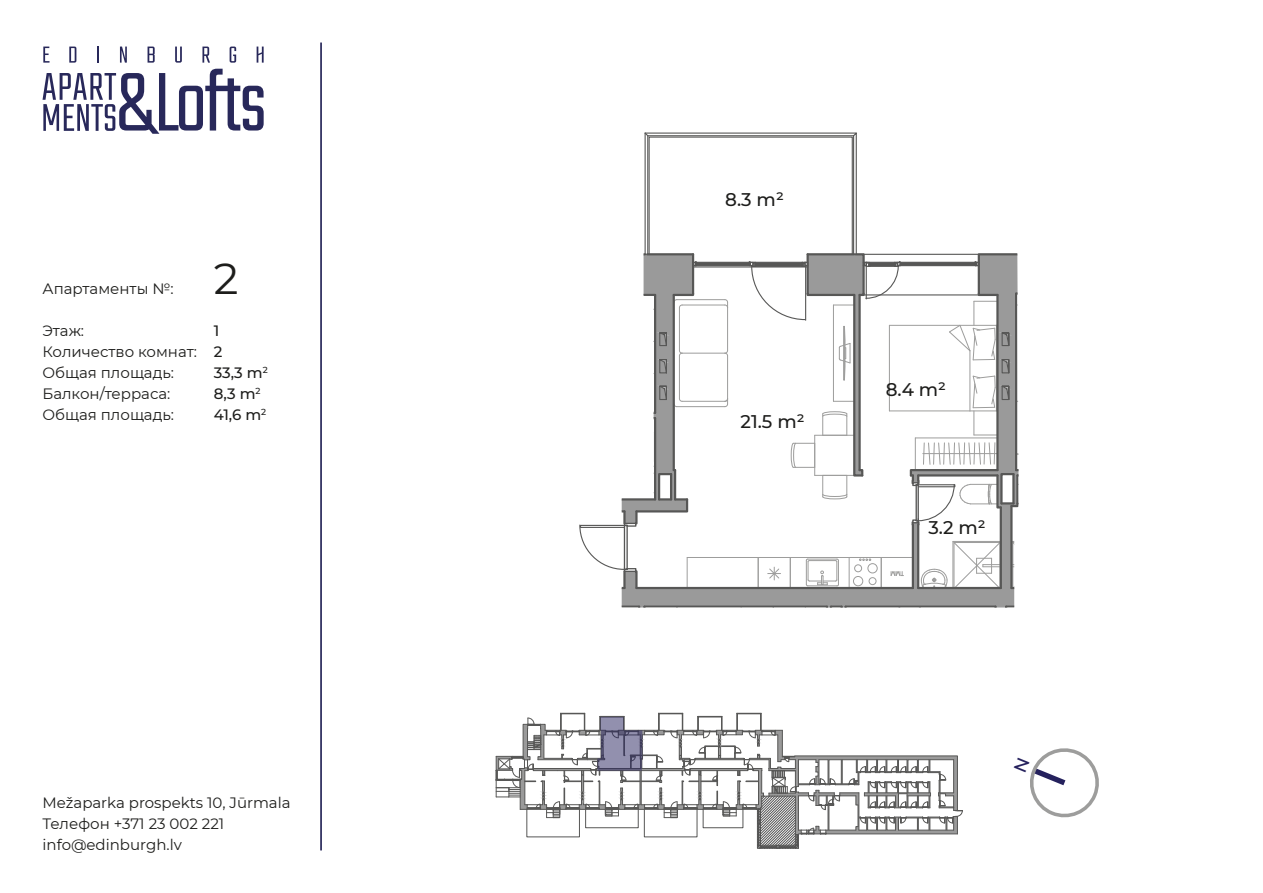
<style>
.page{position:relative;width:1263px;height:893px;background:#fff}
.page>*{position:absolute;margin:0;border:0;box-sizing:border-box;transform-origin:0 0}
.t1{font:43.5px "Montserrat";color:#1d1d1b}
.t2{font:500 18.3px "Montserrat";color:#1d1d1b}
.t3{font:15px/21px "Montserrat";color:#1d1d1b}
.t4{font:500 15px/21px "Montserrat";color:#1d1d1b}
</style>
<div class="page">
<svg style="left:43px;top:47px;width:7px;height:16px"></svg>
<svg style="left:69px;top:47px;width:7px;height:16px"></svg>
<svg style="left:97px;top:47px;width:2px;height:16px"></svg>
<svg style="left:120px;top:47px;width:7px;height:16px"></svg>
<svg style="left:148px;top:47px;width:7px;height:16px"></svg>
<svg style="left:175px;top:47px;width:7px;height:16px"></svg>
<svg style="left:202px;top:47px;width:8px;height:16px"></svg>
<svg style="left:230px;top:47px;width:6px;height:16px"></svg>
<svg style="left:257px;top:47px;width:7px;height:16px"></svg>
<svg style="left:43px;top:69px;width:221px;height:65px"></svg>
<hr style="left:320px;top:43px;width:2px;height:807px;background:#28285a">
<svg style="left:579px;top:132px;width:440px;height:476px"></svg>
<svg style="left:496px;top:713px;width:466px;height:136px"></svg>
<svg style="left:1030px;top:748px;width:69px;height:70px"></svg>
<p class="t3" style="left:43px;top:278px;width:133px">Апартаменты №:</p>
<p class="t3" style="left:43px;top:320px;width:156px">Этаж:<br>Количество комнат:<br>Общая площадь:<br>Балкон/терраса:<br>Общая площадь:</p>
<h1 class="t1" style="left:214px;top:249px;width:26px">2</h1>
<p class="t4" style="left:214px;top:320px;width:56px">1<br>2<br>33,3 m<sup>2<br></sup>8,3 m<sup>2<br></sup>41,6 m<sup>2</sup></p>
<p class="t3" style="left:43px;top:792px;width:250px">Mežaparka prospekts 10, Jūrmala<br>Телефон +371 23 002 221 info@edinburgh.lv</p>
<p class="t2" style="left:725px;top:186px;width:60px">8.3 m²</p>
<p class="t2" style="left:740px;top:408px;width:66px">21.5 m²</p>
<p class="t2" style="left:886px;top:376px;width:62px">8.4 m²</p>
<p class="t2" style="left:928px;top:514px;width:59px">3.2 m²</p>
</div>
